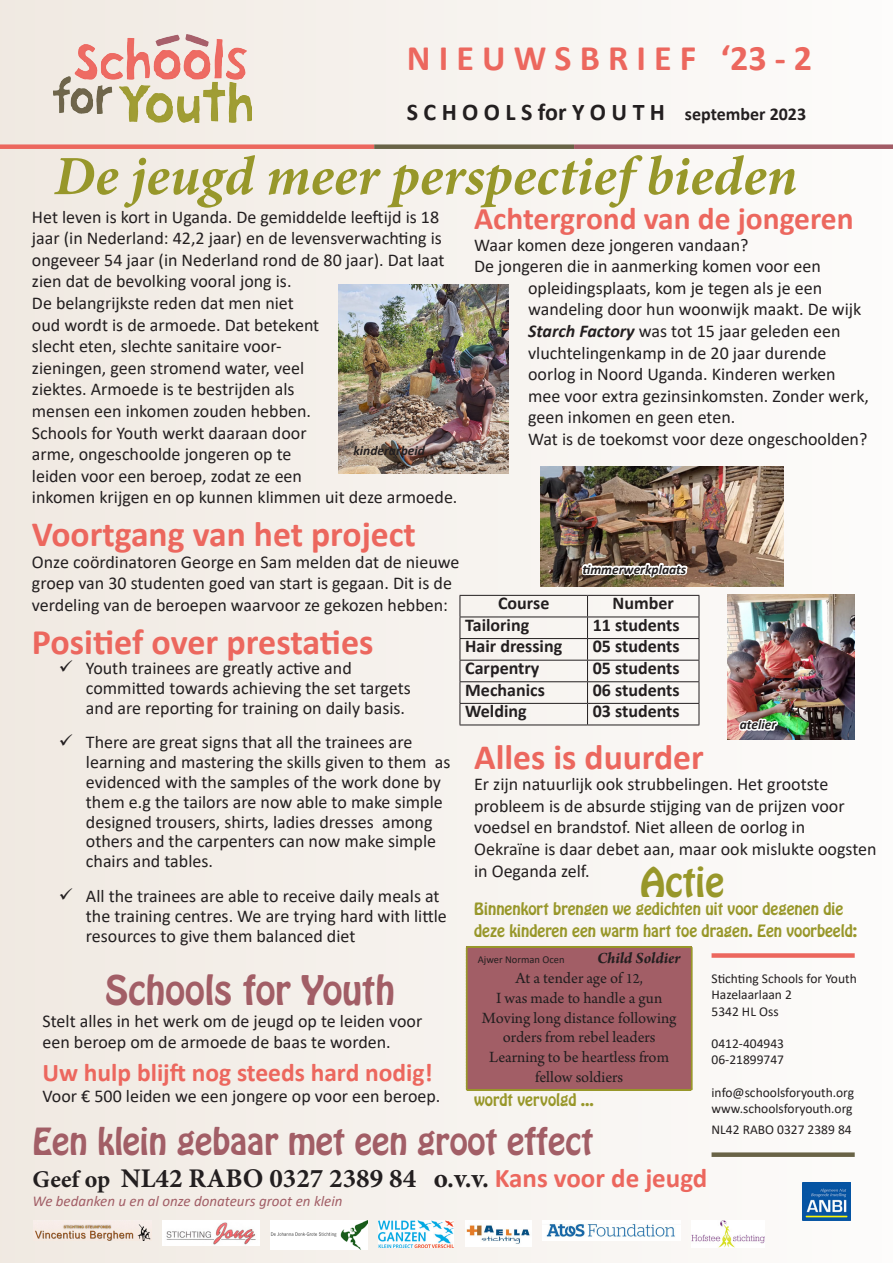
<style>
.page{position:relative;width:893px;height:1263px;background:#f6f2ed}
.page>*{position:absolute;margin:0;border:0;box-sizing:border-box;transform-origin:0 0}
.t1{font:italic 700 55.5px "Minion Pro";color:#97972a}
.t2{font:700 36px "Calibri";color:#ec675e}
.t3{font:36px "Hobo Std";color:#a25e66}
.t4{font:36px "Hobo Std";color:#98972a}
.t5{font:700 35.7px "Calibri";color:#ec675e}
.t6{font:33px "Hobo Std";color:#a25e66}
.t7{font:700 31.5px "Calibri";color:#ec675e}
.t8{font:700 27px "Minion Pro";color:#231f20}
.t9{font:700 25.5px "Calibri";color:#ec675e}
.t10{font:700 24px "Calibri";color:#231f20}
.t11{font:18px/21.6px "Calibri";color:#231f20}
.t12{font:700 18px "Calibri";color:#231f20}
.t13{font:16.5px "Arno Pro";color:#231f20}
.t14{font:italic 700 16.5px "Arno Pro";color:#231f20}
.t15{font:15px/21.6px "Hobo Std";color:#98972a}
.t16{font:italic 15px "Calibri";color:#a25e66}
.t17{font:13.5px/16.2px "Calibri";color:#231f20}
.t18{font:italic 700 13.5px "Calibri";color:#231f20}
.t19{font:10.5px "Calibri";color:#231f20}
.s1{font-size:18px}
.s2{font-size:17.85px}
.s3{font-weight:700;font-style:italic}
.s4{font-size:15px}
.s5{font-size:24px}
.s6{font-family:"Calibri";color:#ec675e}
</style>
<div class="page">
<div style="left:0;top:144px;width:374px;height:5px;background:#ec675e"></div>
<div style="left:374px;top:144px;width:200px;height:5px;background:#696346"></div>
<div style="left:574px;top:144px;width:319px;height:5px;background:#a25c66"></div>
<div style="left:711px;top:953px;width:144px;height:5px;background:#ec675e"></div>
<div style="left:711px;top:1152px;width:144px;height:5px;background:#696346"></div>
<img style="left:802px;top:1182px;width:48px;height:38px">
<img style="left:378px;top:1220px;width:76px;height:27px">
<img style="left:692px;top:1220px;width:72px;height:27px">
<img style="left:543px;top:1220px;width:137px;height:21px">
<img style="left:466px;top:1220px;width:65px;height:27px">
<img style="left:33px;top:1224px;width:118px;height:17px">
<img style="left:162px;top:1220px;width:98px;height:26px">
<img style="left:271px;top:1220px;width:97px;height:29px">
<img style="left:338px;top:285px;width:171px;height:189px">
<img style="left:541px;top:466px;width:242px;height:121px">
<hr style="left:460px;top:595px;width:127px;height:1px;background:#231f20">
<hr style="left:587px;top:595px;width:112px;height:1px;background:#231f20">
<hr style="left:460px;top:617px;width:127px;height:1px;background:#231f20">
<hr style="left:587px;top:617px;width:112px;height:1px;background:#231f20">
<hr style="left:460px;top:638px;width:127px;height:1px;background:#231f20">
<hr style="left:587px;top:638px;width:112px;height:1px;background:#231f20">
<hr style="left:460px;top:660px;width:127px;height:1px;background:#231f20">
<hr style="left:587px;top:660px;width:112px;height:1px;background:#231f20">
<hr style="left:460px;top:681px;width:127px;height:1px;background:#231f20">
<hr style="left:587px;top:681px;width:112px;height:1px;background:#231f20">
<hr style="left:460px;top:703px;width:127px;height:1px;background:#231f20">
<hr style="left:587px;top:703px;width:112px;height:1px;background:#231f20">
<hr style="left:460px;top:725px;width:127px;height:1px;background:#231f20">
<hr style="left:587px;top:725px;width:112px;height:1px;background:#231f20">
<svg style="left:460px;top:596px;width:1px;height:129px"></svg>
<svg style="left:699px;top:596px;width:1px;height:129px"></svg>
<div style="left:466px;top:946px;width:227px;height:145px;background:#a25e66"></div>
<img style="left:728px;top:595px;width:127px;height:144px">
<img style="left:53px;top:34px;width:198px;height:89px">
<img style="left:737px;top:690px;width:44px;height:69px">
<img style="left:580px;top:491px;width:110px;height:234px">
<p class="t2" style="left:407px;top:32px;width:407px">N I E U W S B R I E F ‘23 - 2</p>
<p class="t10" style="left:407px;top:95px;width:401px">S C H O O L S for Y O U T H <span class="s1">september 2023</span></p>
<p class="t1" style="left:54px;top:137px;width:745px">De jeugd meer perspectief bieden</p>
<p class="t11" style="left:32px;top:205px;width:427px">Het leven is kort in Uganda. De gemiddelde leeftijd is 18 jaar (in Nederland: 42,2 jaar) en de levensverwachting is ongeveer 54 jaar (in Nederland rond de 80 jaar). Dat laat zien dat de bevolking vooral jong is.<br>De belangrijkste reden dat men niet<br>oud wordt is de armoede. Dat betekent<br>slecht eten, slechte sanitaire voor-<br>zieningen, geen stromend water, veel<br>ziektes. Armoede is te bestrijden als<br>mensen een inkomen zouden hebben.<br>Schools for Youth werkt daaraan door<br>arme, ongeschoolde jongeren op te<br>leiden voor een beroep, zodat ze een<br>inkomen krijgen en op kunnen klimmen uit deze armoede<span class="s2">.</span></p>
<p class="t5" style="left:32px;top:509px;width:385px">Voortgang van het project</p>
<p class="t11" style="left:32px;top:550px;width:429px">Onze coördinatoren George en Sam melden dat de nieuwe groep van 30 studenten goed van start is gegaan. Dit is de verdeling van de beroepen waarvoor ze gekozen hebben:</p>
<p class="t2" style="left:32px;top:617px;width:343px">Positief over prestaties</p>
<p class="t11" style="left:86px;top:658px;width:326px;line-height:19.8px;text-indent:-27px">✓ Youth trainees are greatly active and committed towards achieving the set targets and are reporting for training on daily basis.</p>
<p class="t11" style="left:86px;top:732px;width:366px;line-height:19.8px;text-indent:-27px">✓ There are great signs that all the trainees are learning and mastering the skills given to them as evidenced with the samples of the work done by them e.g the tailors are now able to make simple designed trousers, shirts, ladies dresses among others and the carpenters can now make simple chairs and tables.</p>
<p class="t11" style="left:86px;top:886px;width:362px;line-height:19.8px;text-indent:-27px">✓ All the trainees are able to receive daily meals at the training centres. We are trying hard with little resources to give them balanced diet</p>
<p class="t7" style="left:474px;top:196px;width:381px">Achtergrond van de jongeren</p>
<p class="t11" style="left:474px;top:233px;width:276px">Waar komen deze jongeren vandaan?</p>
<p class="t11" style="left:474px;top:255px;width:348px">De jongeren die in aanmerking komen voor een</p>
<p class="t11" style="left:528px;top:277px;width:296px">opleidingsplaats, kom je tegen als je een</p>
<p class="t11" style="left:528px;top:298px;width:335px">wandeling door hun woonwijk maakt. De wijk</p>
<p class="t11" style="left:528px;top:320px;width:314px"><span class="s3">Starch Factory</span> was tot 15 jaar geleden een</p>
<p class="t11" style="left:528px;top:341px;width:300px">vluchtelingenkamp in de 20 jaar durende</p>
<p class="t11" style="left:528px;top:363px;width:309px">oorlog in Noord Uganda. Kinderen werken</p>
<p class="t11" style="left:528px;top:385px;width:342px">mee voor extra gezinsinkomsten. Zonder werk,</p>
<p class="t11" style="left:528px;top:406px;width:209px">geen inkomen en geen eten.</p>
<p class="t11" style="left:528px;top:428px;width:341px">Wat is de toekomst voor deze ongeschoolden?</p>
<p class="t18" style="left:353px;top:441px;width:73px">kinderarbeid</p>
<p class="t18" style="left:583px;top:559px;width:105px">timmerwerkplaats</p>
<p class="t12" style="left:498px;top:590px;width:53px">Course</p>
<p class="t12" style="left:613px;top:590px;width:63px">Number</p>
<p class="t12" style="left:465px;top:612px;width:65px">Tailoring</p>
<p class="t12" style="left:593px;top:612px;width:88px">11 students</p>
<p class="t12" style="left:465px;top:634px;width:99px">Hair dressing</p>
<p class="t12" style="left:593px;top:634px;width:88px">05 students</p>
<p class="t12" style="left:465px;top:655px;width:76px">Carpentry</p>
<p class="t12" style="left:593px;top:655px;width:88px">05 students</p>
<p class="t12" style="left:465px;top:677px;width:81px">Mechanics</p>
<p class="t12" style="left:593px;top:677px;width:88px">06 students</p>
<p class="t12" style="left:465px;top:698px;width:63px">Welding</p>
<p class="t12" style="left:593px;top:698px;width:88px">03 students</p>
<p class="t18" style="left:740px;top:715px;width:38px">atelier</p>
<p class="t5" style="left:474px;top:731px;width:231px">Alles is duurder</p>
<p class="t11" style="left:474px;top:773px;width:404px">Er zijn natuurlijk ook strubbelingen. Het grootste probleem is de absurde stijging van de prijzen voor voedsel en brandstof. Niet alleen de oorlog in<br>Oekraïne is daar debet aan, maar ook mislukte oogsten in Oeganda zelf.</p>
<p class="t4" style="left:640px;top:857px;width:86px">Actie</p>
<p class="t15" style="left:474px;top:898px;width:384px">Binnenkort brengen we gedichten uit voor degenen die deze kinderen een warm hart toe dragen. Een voorbeeld:</p>
<p class="t19" style="left:478px;top:952px;width:88px">Ajwer Norman Ocen</p>
<p class="t14" style="left:597px;top:948px;width:85px">Child Soldier</p>
<p class="t13" style="left:515px;top:968px;width:129px">At a tender age of <span class="s4">12,</span></p>
<p class="t13" style="left:496px;top:988px;width:168px">I was made to handle a gun</p>
<p class="t13" style="left:482px;top:1008px;width:196px">Moving long distance following</p>
<p class="t13" style="left:503px;top:1028px;width:154px">orders from rebel leaders</p>
<p class="t13" style="left:489px;top:1048px;width:182px">Learning to be heartless from</p>
<p class="t13" style="left:535px;top:1067px;width:90px">fellow soldiers</p>
<p class="t17" style="left:711px;top:970px;width:147px">Stichting Schools for Youth<br>Hazelaarlaan 2<br>5342 HL Oss</p>
<p class="t17" style="left:711px;top:1035px;width:74px">0412-404943<br>06-21899747</p>
<p class="t17" style="left:711px;top:1083px;width:144px">info@schoolsforyouth.org www.schoolsforyouth.org</p>
<p class="t17" style="left:711px;top:1121px;width:142px">NL42 RABO 0327 2389 84</p>
<p class="t3" style="left:105px;top:965px;width:291px">Schools for Youth</p>
<p class="t11" style="left:43px;top:1009px;width:381px">Stelt alles in het werk om de jeugd op te leiden voor een beroep om de armoede de baas te worden.</p>
<p class="t9" style="left:43px;top:1054px;width:392px">Uw hulp blijft nog steeds hard nodig!</p>
<p class="t11" style="left:43px;top:1085px;width:399px">Voor € 500 leiden we een jongere op voor een beroep.</p>
<p class="t15" style="left:474px;top:1089px;width:121px">wordt vervolgd ...</p>
<p class="t6" style="left:33px;top:1118px;width:562px">Een klein gebaar met een groot effect</p>
<p class="t8" style="left:33px;top:1159px;width:676px"><span class="s5">Geef op</span> NL42 RABO 0327 2389 84 o.v.v. <span class="s6">Kans voor de jeugd</span></p>
<p class="t16" style="left:33px;top:1191px;width:311px">We bedanken u en al onze donateurs groot en klein</p>
</div>
